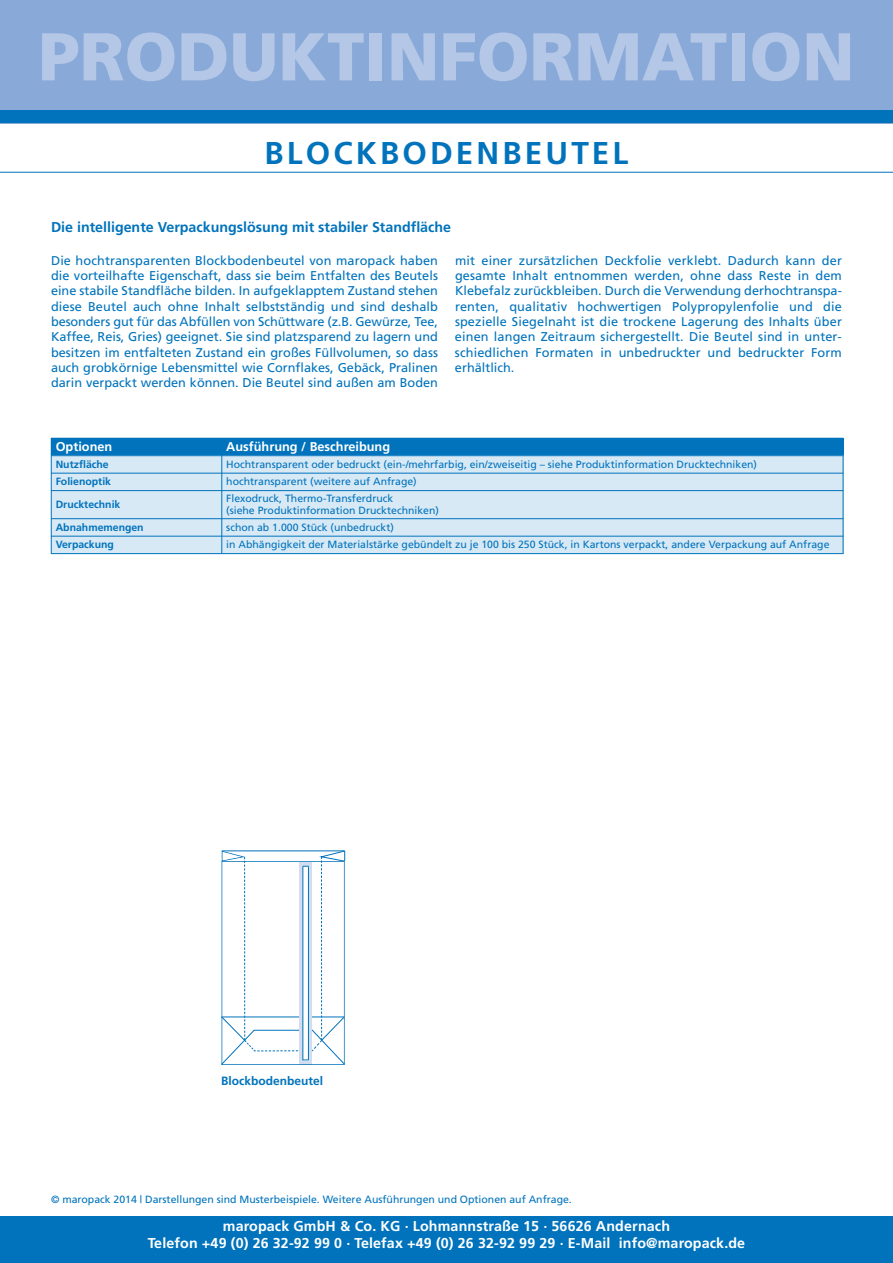
<style>
.page{position:relative;width:893px;height:1263px;background:#fff}
.page>*{position:absolute;margin:0;border:0;box-sizing:border-box;transform-origin:0 0}
.t1{font:900 67.5px "Frutiger";color:#b5c7e6}
.t2{font:700 31.5px "Frutiger";letter-spacing:.1em;color:#0073bc}
.t3{font:700 14.25px/16.5px "Frutiger";letter-spacing:.01em;color:#fff;text-align:center}
.t4{font:700 14.25px "Frutiger";color:#0073bc}
.t5{font:12.75px/15.3px "Frutiger";color:#0073bc;text-align:justify}
.t6{font:700 12.75px "Frutiger";color:#fff}
.t7{font:700 12px "Frutiger";color:#0073bc}
.t8{font:10.5px/12px "Frutiger";color:#0073bc}
.t9{font:700 10.5px "Frutiger";color:#0073bc}
</style>
<div class="page">
<div style="left:0;top:1216px;width:893px;height:47px;background:#0073bc"></div>
<div style="left:0;top:0;width:893px;height:123px;background:#89aad8"></div>
<div style="left:0;top:111px;width:893px;height:12px;background:#0073bc"></div>
<hr style="left:0;top:172px;width:893px;height:1px;background:#0073bc">
<div style="left:51px;top:438px;width:171px;height:18px;background:#0073bc"></div>
<div style="left:222px;top:438px;width:621px;height:18px;background:#0073bc"></div>
<div style="left:51px;top:456px;width:171px;height:17px;background:#d8e9f6"></div>
<div style="left:222px;top:456px;width:621px;height:17px;background:#d8e9f6"></div>
<div style="left:51px;top:473px;width:171px;height:18px;background:#d8e9f6"></div>
<div style="left:222px;top:473px;width:621px;height:18px;background:#d8e9f6"></div>
<div style="left:51px;top:491px;width:171px;height:28px;background:#d8e9f6"></div>
<div style="left:222px;top:491px;width:621px;height:28px;background:#d8e9f6"></div>
<div style="left:51px;top:519px;width:171px;height:17px;background:#d8e9f6"></div>
<div style="left:222px;top:519px;width:621px;height:17px;background:#d8e9f6"></div>
<div style="left:51px;top:536px;width:171px;height:18px;background:#d8e9f6"></div>
<div style="left:222px;top:536px;width:621px;height:18px;background:#d8e9f6"></div>
<hr style="left:51px;top:438px;width:1px;height:116px;background:#0073bc">
<hr style="left:222px;top:438px;width:1px;height:116px;background:#0073bc">
<hr style="left:843px;top:438px;width:1px;height:116px;background:#0073bc">
<hr style="left:51px;top:473px;width:792px;height:1px;background:#0073bc">
<hr style="left:51px;top:490px;width:792px;height:1px;background:#0073bc">
<hr style="left:51px;top:518px;width:792px;height:1px;background:#0073bc">
<hr style="left:51px;top:536px;width:792px;height:1px;background:#0073bc">
<hr style="left:51px;top:553px;width:792px;height:1px;background:#0073bc">
<svg style="left:221px;top:850px;width:125px;height:215px"></svg>
<h1 class="t1" style="left:38px;top:30px;width:818px">PRODUKTINFORMATION</h1>
<h2 class="t2" style="left:265px;top:140px;width:365px">BLOCKBODENBEUTEL</h2>
<p class="t4" style="left:51px;top:221px;width:402px">Die intelligente Verpackungslösung mit stabiler Standfläche</p>
<p class="t5" style="left:51px;top:254px;width:388px">Die hochtransparenten Blockbodenbeutel von maropack haben die vorteilhafte Eigenschaft, dass sie beim Entfalten des Beutels eine stabile Standfläche bilden. In aufgeklapptem Zustand stehen diese Beutel auch ohne Inhalt selbstständig und sind deshalb besonders gut für das Abfüllen von Schüttware (z.B. Gewürze, Tee, Kaffee, Reis, Gries) geeignet. Sie sind platzsparend zu lagern und besitzen im entfalteten Zustand ein großes Füllvolumen, so dass auch grobkörnige Lebensmittel wie Cornflakes, Gebäck, Pralinen darin verpackt werden können. Die Beutel sind außen am Boden</p>
<p class="t5" style="left:455px;top:254px;width:388px">mit einer zursätzlichen Deckfolie verklebt. Dadurch kann der gesamte Inhalt entnommen werden, ohne dass Reste in dem Klebefalz zurückbleiben. Durch die Verwendung derhochtranspa&shy;renten, qualitativ hochwertigen Polypropylenfolie und die spezielle Siegelnaht ist die trockene Lagerung des Inhalts über einen langen Zeitraum sichergestellt. Die Beutel sind in unter&shy;schiedlichen Formaten in unbedruckter und bedruckter Form erhältlich.</p>
<p class="t6" style="left:56px;top:442px;width:58px">Optionen</p>
<p class="t6" style="left:226px;top:442px;width:165px">Ausführung / Beschreibung</p>
<p class="t9" style="left:56px;top:460px;width:55px">Nutzfläche</p>
<p class="t8" style="left:226px;top:459px;width:532px">Hochtransparent oder bedruckt (ein-/mehrfarbig, ein/zweiseitig – siehe Produktinformation Drucktechniken)</p>
<p class="t9" style="left:56px;top:478px;width:57px">Folienoptik</p>
<p class="t8" style="left:226px;top:477px;width:192px">hochtransparent (weitere auf Anfrage)</p>
<p class="t9" style="left:56px;top:500px;width:66px">Drucktechnik</p>
<p class="t8" style="left:226px;top:493px;width:214px">Flexodruck, Thermo-Transferdruck<br>(siehe Produktinformation Drucktechniken)</p>
<p class="t9" style="left:56px;top:523px;width:90px">Abnahmemengen</p>
<p class="t8" style="left:226px;top:522px;width:169px">schon ab 1.000 Stück (unbedruckt)</p>
<p class="t9" style="left:56px;top:541px;width:60px">Verpackung</p>
<p class="t8" style="left:226px;top:540px;width:605px">in Abhängigkeit der Materialstärke gebündelt zu je 100 bis 250 Stück, in Kartons verpackt, andere Verpackung auf Anfrage</p>
<p class="t7" style="left:221px;top:1076px;width:103px">Blockbodenbeutel</p>
<p class="t8" style="left:51px;top:1194px;width:522px">© maropack 2014 | Darstellungen sind Musterbeispiele. Weitere Ausführungen und Optionen auf Anfrage.</p>
<p class="t3" style="left:148px;top:1219px;width:599px">maropack GmbH &amp; Co. KG · Lohmannstraße 15 · 56626 Andernach<br>Telefon +49 (0) 26 32-92 99 0 · Telefax +49 (0) 26 32-92 99 29 · E-Mail info@maropack.de</p>
</div>
